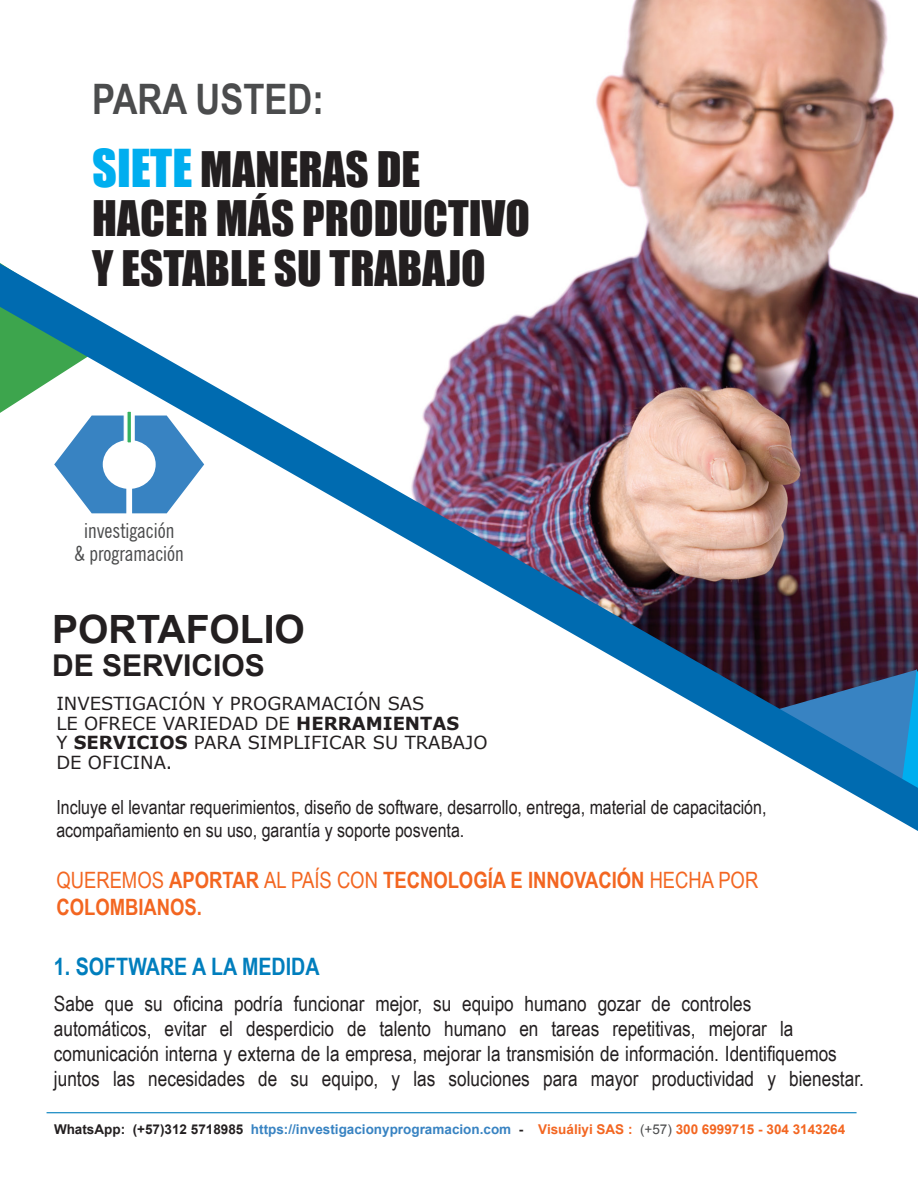
<style>
.page{position:relative;width:918px;height:1188px;background:#fff}
.page>*{position:absolute;margin:0;border:0;box-sizing:border-box;transform-origin:0 0}
.t1{font:45px/49.5px "Impact";color:#231f20}
.t2{font:700 42px "Arial Narrow";color:#4b4c4d}
.t3{font:700 39px "Arial";color:#231f20}
.t4{font:700 30px "Arial";color:#231f20}
.t5{font:700 24px "Arial Narrow";color:#007ebd}
.t6{font:700 22.5px "Arial Narrow";color:#f36621}
.t7{font:22.5px "Arial Narrow";color:#f36621}
.t8{font:21px/25.2px "Arial Narrow";color:#231f20}
.t9{font:condensed 20.85px/23.1px "News Gothic BT";color:#4b4c4d;text-align:center}
.t10{font:19.5px/23.4px "Arial Narrow";color:#231f20}
.t11{font:18px/19.5px "Verdana";color:#231f20}
.t12{font:700 13.5px "Arial";color:#3883c2}
.s1{font-size:48px;color:#00aeef}
.s2{font-weight:700}
.s3{font-weight:400}
.s4{color:#231f20}
.s5{color:#f36621}
.s6{font-weight:400;color:#4b4c4d}
</style>
<div class="page">
<img style="left:596px;top:0;width:299px;height:129px">
<hr style="left:47px;top:1112px;width:810px;height:1px;background:#007ebd">
<img style="left:91px;top:129px;width:827px;height:702px">
<svg style="left:0;top:263px;width:204px;height:250px"></svg>
<h2 class="t2" style="left:92px;top:67px;width:233px">PARA USTED:</h2>
<h1 class="t1" style="left:92px;top:143px;width:439px"><span class="s1">SIETE</span> MANERAS DE<br>HACER MÁS PRODUCTIVO<br>Y ESTABLE SU TRABAJO</h1>
<p class="t9" style="left:75px;top:518px;width:111px">investigación<br>&amp; programación</p>
<h3 class="t3" style="left:52px;top:603px;width:254px">Portafolio</h3>
<h3 class="t4" style="left:52px;top:646px;width:211px">de servicios</h3>
<p class="t11" style="left:56px;top:694px;width:433px">INVESTIGACIÓN Y PROGRAMACIÓN SAS<br>LE OFRECE VARIEDAD DE <span class="s2">HERRAMIENTAS<br></span>Y <span class="s2">SERVICIOS</span> PARA SIMPLIFICAR SU TRABAJO<br>DE OFICINA.</p>
<p class="t10" style="left:56px;top:795px;width:712px">Incluye el levantar requerimientos, diseño de software, desarrollo, entrega, material de capacitación, acompañamiento en su uso, garantía y soporte posventa.</p>
<p class="t7" style="left:56px;top:863px;width:153px">QUEREMOS <span class="s2">APORTAR</span></p>
<p class="t6" style="left:264px;top:863px;width:496px"><span class="s3">AL PAÍS CON</span> TECNOLOGÍA E INNOVACIÓN <span class="s3">HECHA POR</span></p>
<p class="t6" style="left:56px;top:890px;width:28px">COLOM</p>
<p class="t6" style="left:125px;top:890px;width:78px">BIANOS.</p>
<p class="t5" style="left:54px;top:948px;width:267px">1. SOFTWARE A LA MEDIDA</p>
<p class="t8" style="left:54px;top:990px;width:811px">Sabe que su oficina podría funcionar mejor, su equipo humano gozar de controles<br>automáticos, evitar el desperdicio de talento humano en tareas repetitivas, mejorar la comunicación interna y externa de la empresa, mejorar la transmisión de información. Identifiquemos juntos las necesidades de su equipo, y las soluciones para mayor productividad y bienestar.</p>
<p class="t12" style="left:54px;top:1120px;width:793px"><span class="s4">WhatsApp: (+57)312 5718985</span> https://investigacionyprogramacion.com <span class="s4">-</span> <span class="s5">Visuáliyi SAS :</span> <span class="s6">(+57)</span> <span class="s5">300 6999715 - 304 3143264</span></p>
</div>
